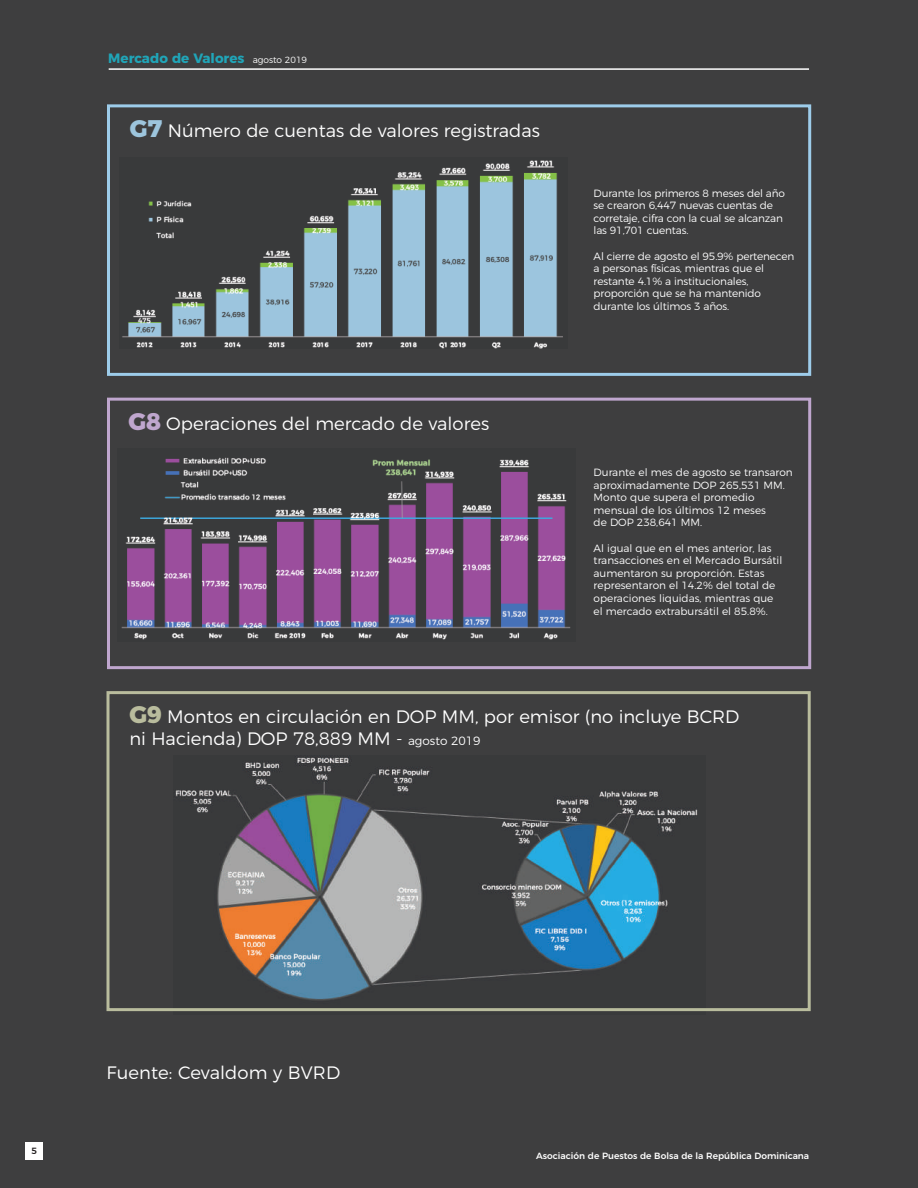
<style>
.page{position:relative;width:918px;height:1188px;background:#3e3e3f}
.page>*{position:absolute;margin:0;border:0;box-sizing:border-box;transform-origin:0 0}
.t1{font:300 18px/21.6px "Montserrat";color:#fff}
.t2{font:700 13.5px "Montserrat";color:#20a5b8}
.t3{font:300 10.5px/12.6px "Montserrat";color:#fff}
.t4{font:500 9px "Montserrat";color:#fff}
.t5{font:500 9px "Montserrat";color:#231f20}
.s1{font-weight:300;font-size:9px;color:#fff}
.s2{font-weight:800;font-size:24px;color:#9dc5dd}
.s3{font-weight:800;font-size:24px;color:#bfa6ce}
.s4{font-weight:800;font-size:24px;color:#b9bc9d}
.s5{font-size:12px}
</style>
<div class="page">
<img style="left:173px;top:756px;width:533px;height:256px">
<img style="left:121px;top:457px;width:449px;height:183px">
<img style="left:122px;top:160px;width:441px;height:188px">
<div style="left:26px;top:1143px;width:17px;height:17px;background:#fff"></div>
<hr style="left:109px;top:68px;width:700px;height:2px;background:#fff">
<div style="left:107px;top:104px;width:704px;height:272px;border:3px solid #9dccea"></div>
<div style="left:107px;top:398px;width:704px;height:271px;border:3px solid #bfa6ce"></div>
<div style="left:106px;top:691px;width:705px;height:320px;border:3px solid #b9bc9d"></div>
<p class="t2" style="left:108px;top:47px;width:200px">Mercado de Valores <span class="s1">agosto 2019</span></p>
<h1 class="t1" style="left:130px;top:118px;width:412px"><span class="s2">G7</span> Número de cuentas de valores registradas</h1>
<h1 class="t1" style="left:128px;top:411px;width:362px"><span class="s3">G8</span> Operaciones del mercado de valores</h1>
<p class="t3" style="left:594px;top:186px;width:193px">Durante los primeros 8 meses del año se crearon 6,447 nuevas cuentas de corretaje, cifra con la cual se alcanzan las 91,701 cuentas.</p>
<p class="t3" style="left:594px;top:249px;width:202px">Al cierre de agosto el 95.9% pertenecen a personas físicas, mientras que el restante 4.1% a institucionales, proporción que se ha mantenido durante los últimos 3 años.</p>
<p class="t3" style="left:594px;top:465px;width:201px">Durante el mes de agosto se transaron aproximadamente DOP 265,531 MM.<br>Monto que supera el promedio mensual de los últimos 12 meses<br>de DOP 238,641 MM.</p>
<p class="t3" style="left:594px;top:541px;width:190px">Al igual que en el mes anterior, las transacciones en el Mercado Bursátil aumentaron su proporción. Estas representaron el 14.2% del total de operaciones liquidas, mientras que el mercado extrabursátil el 85.8%.</p>
<h1 class="t1" style="left:129px;top:705px;width:612px"><span class="s4">G9</span> Montos en circulación en DOP MM, por emisor (no incluye BCRD ni Hacienda) DOP 78,889 MM - <span class="s5">agosto 2019</span></h1>
<p class="t5" style="left:32px;top:1143px;width:7px">5</p>
<h1 class="t1" style="left:107px;top:1061px;width:235px">Fuente: Cevaldom y BVRD</h1>
<p class="t4" style="left:536px;top:1149px;width:275px">Asociación de Puestos de Bolsa de la República Dominicana</p>
</div>
